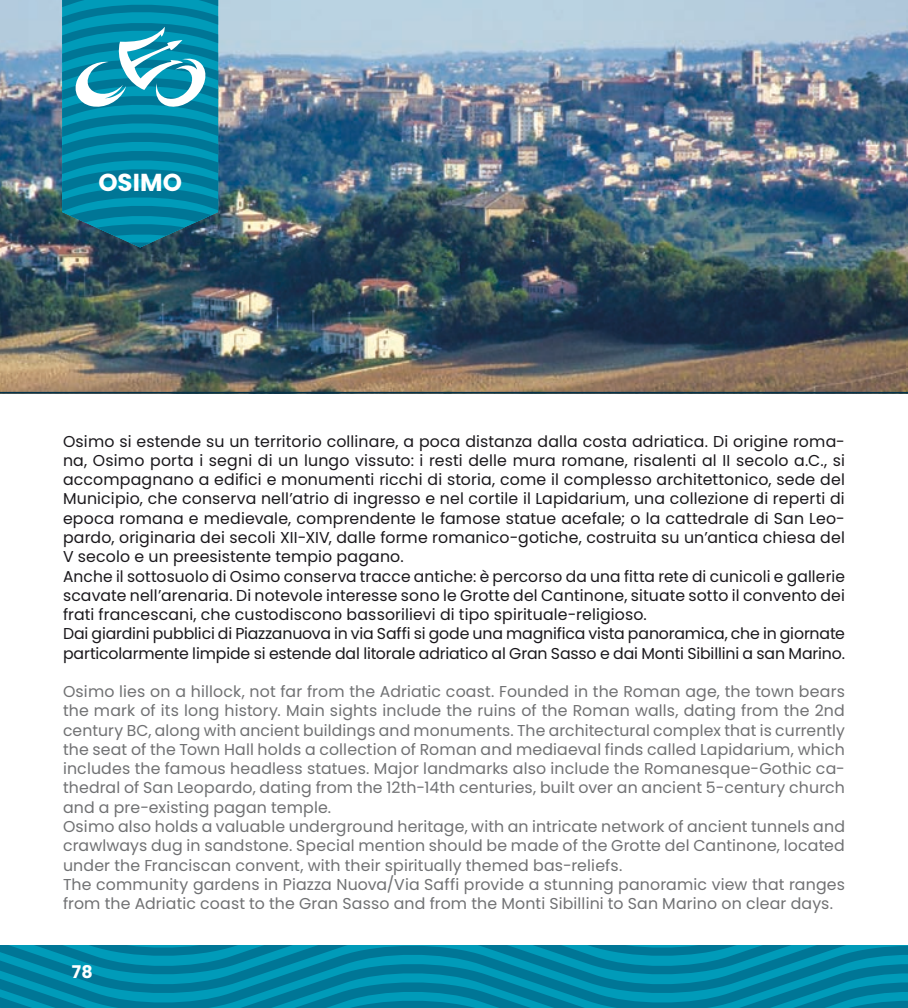
<style>
.page{position:relative;width:908px;height:1008px;background:#fff}
.page>*{position:absolute;margin:0;border:0;box-sizing:border-box;transform-origin:0 0}
.t1{font:700 24.5px "Poppins";letter-spacing:.005em;color:#fff}
.t2{font:700 17.5px "Poppins";color:#fff}
.t3{font:15.75px/19.2px "Poppins";letter-spacing:.01em;color:#1a181c}
.t4{font:15.75px/19.2px "Poppins";letter-spacing:.01em;color:#707173}
</style>
<div class="page">
<svg style="left:0;top:945px;width:908px;height:62px;background:#0087a6"></svg>
<img style="left:0;top:0;width:908px;height:391px">
<hr style="left:0;top:391px;width:908px;height:2px;background:#053249">
<svg style="left:62px;top:0;width:156px;height:247px;background:#158ca8"></svg>
<h1 class="t1" style="left:98px;top:168px;width:85px">OSIMO</h1>
<p class="t3" style="left:63px;top:431px;width:783px">Osimo si estende su un territorio collinare, a poca distanza dalla costa adriatica. Di origine roma&shy;na, Osimo porta i segni di un lungo vissuto: i resti delle mura romane, risalenti al II secolo a.C., si accompagnano a edifici e monumenti ricchi di storia, come il complesso architettonico, sede del Municipio, che conserva nell’atrio di ingresso e nel cortile il Lapidarium, una collezione di reperti di epoca romana e medievale, comprendente le famose statue acefale; o la cattedrale di San Leo&shy;pardo, originaria dei secoli XII-XIV, dalle forme romanico-gotiche, costruita su un’antica chiesa del V secolo e un preesistente tempio pagano.<br>Anche il sottosuolo di Osimo conserva tracce antiche: è percorso da una fitta rete di cunicoli e gallerie scavate nell’arenaria. Di notevole interesse sono le Grotte del Cantinone, situate sotto il convento dei frati francescani, che custodiscono bassorilievi di tipo spirituale-religioso.<br>Dai giardini pubblici di Piazzanuova in via Saffi si gode una magnifica vista panoramica, che in giornate particolarmente limpide si estende dal litorale adriatico al Gran Sasso e dai Monti Sibillini a san Marino.</p>
<p class="t4" style="left:63px;top:681px;width:783px">Osimo lies on a hillock, not far from the Adriatic coast. Founded in the Roman age, the town bears the mark of its long history. Main sights include the ruins of the Roman walls, dating from the 2nd century BC, along with ancient buildings and monuments. The architectural complex that is currently the seat of the Town Hall holds a collection of Roman and mediaeval finds called Lapidarium, which includes the famous headless statues. Major landmarks also include the Romanesque-Gothic ca&shy;thedral of San Leopardo, dating from the 12th-14th centuries, built over an ancient 5-century church and a pre-existing pagan temple.<br>Osimo also holds a valuable underground heritage, with an intricate network of ancient tunnels and crawlways dug in sandstone. Special mention should be made of the Grotte del Cantinone, located under the Franciscan convent, with their spiritually themed bas-reliefs.<br>The community gardens in Piazza Nuova/Via Saffi provide a stunning panoramic view that ranges from the Adriatic coast to the Gran Sasso and from the Monti Sibillini to San Marino on clear days.</p>
<p class="t2" style="left:72px;top:961px;width:22px">78</p>
</div>
